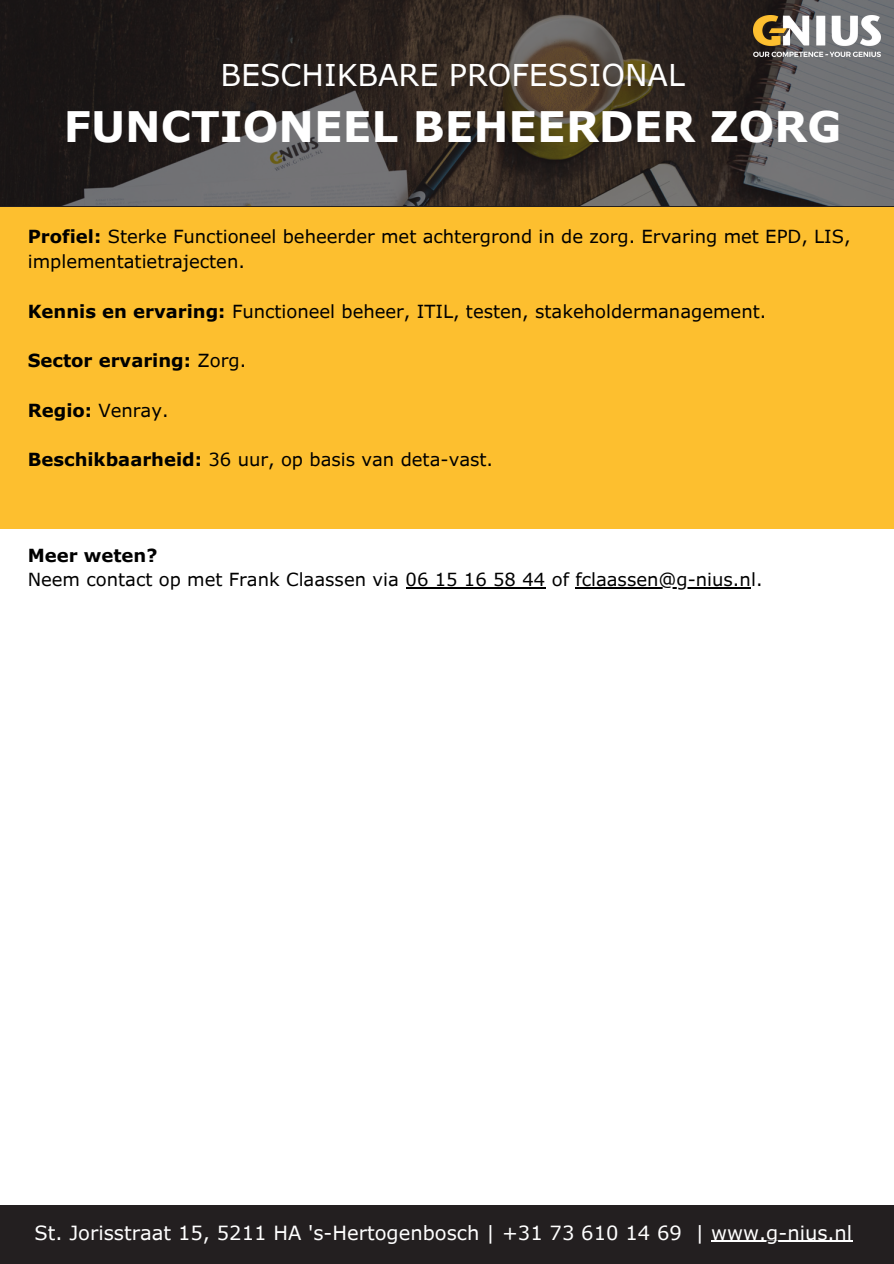
<style>
.page{position:relative;width:894px;height:1264px;background:#fff}
.page>*{position:absolute;margin:0;border:0;box-sizing:border-box;transform-origin:0 0}
.t1{font:700 42px "Verdana Pro";color:#fff}
.t2{font:30px "Verdana Pro";color:#fff}
.t3{font:19.5px "Verdana Pro";color:#fff}
.t4{font:18px/24.8px "Verdana Pro";color:#000}
.t5{font:700 18px "Verdana Pro";color:#000}
.s1{font-weight:700}
.s2{font-weight:400}
</style>
<div class="page">
<div style="left:0;top:206px;width:892px;height:323px;background:#fdbf2f"></div>
<div style="left:1px;top:1205px;width:892px;height:58px;background:#231f20"></div>
<img style="left:0;top:0;width:893px;height:206px">
<hr style="left:405px;top:587px;width:140px;height:1px;background:#000">
<hr style="left:575px;top:587px;width:175px;height:1px;background:#000">
<hr style="left:711px;top:1240px;width:141px;height:1px;background:#fff">
<img style="left:753px;top:15px;width:127px;height:42px">
<p class="t2" style="left:220px;top:56px;width:465px">BESCHIKBARE PROFESSIONAL</p>
<p class="t1" style="left:64px;top:99px;width:779px">FUNCTIONEEL BEHEERDER ZORG</p>
<p class="t4" style="left:28px;top:224px;width:824px"><span class="s1">Profiel:</span> Sterke Functioneel beheerder met achtergrond in de zorg. Ervaring met EPD, LIS, implementatietrajecten.</p>
<h1 class="t4" style="left:28px;top:298px;width:740px"><span class="s1">Kennis en ervaring:</span> Functioneel beheer, ITIL, testen, stakeholdermanagement.</h1>
<p class="t5" style="left:28px;top:349px;width:220px">Sector ervaring: <span class="s2">Zorg.</span></p>
<p class="t4" style="left:28px;top:397px;width:142px"><span class="s1">Regio:</span> Venray.</p>
<p class="t4" style="left:28px;top:446px;width:467px"><span class="s1">Beschikbaarheid:</span> 36 uur, op basis van deta-vast.</p>
<p class="t5" style="left:28px;top:543px;width:131px">Meer weten?</p>
<p class="t4" style="left:28px;top:567px;width:736px">Neem contact op met Frank Claassen via 06 15 16 58 44 of fclaassen@g-nius.nl.</p>
<p class="t3" style="left:34px;top:1220px;width:819px">St. Jorisstraat 15, 5211 HA 's-Hertogenbosch | +31 73 610 14 69 | www.g-nius.nl</p>
</div>
